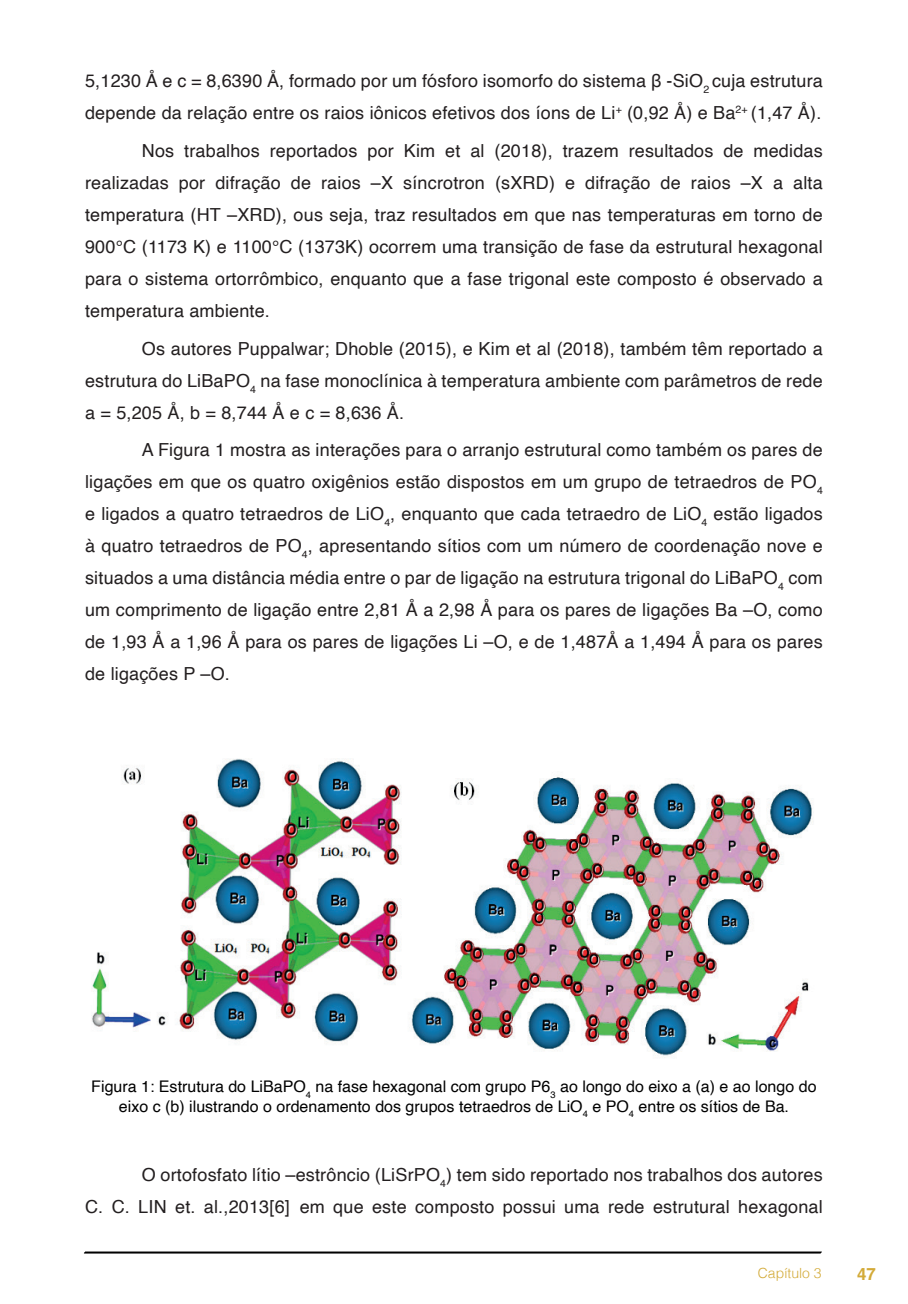
<style>
.page{position:relative;width:908px;height:1304px;background:#fff}
.page>*{position:absolute;margin:0;border:0;box-sizing:border-box;transform-origin:0 0}
.t1{font:18px/32px "Helvetica";letter-spacing:.01em;color:#231f20;text-align:justify}
.t2{font:700 16.8px "Helvetica";color:#d3aa38}
.t3{font:16px/19.2px "Helvetica";color:#000;text-align:center}
.t4{font:300 14px "Helvetica";color:#d3aa38}
</style>
<div class="page">
<svg style="left:84px;top:1251px;width:737px;height:3px;background:#515151"></svg>
<img style="left:91px;top:758px;width:722px;height:298px">
<p class="t1" style="left:85px;top:65px;width:738px">5,1230 Å e c = 8,6390 Å, formado por um fósforo isomorfo do sistema β -SiO<sub>2</sub> cuja estrutura depende da relação entre os raios iônicos efetivos dos íons de Li<sup>+</sup> (0,92 Å) e Ba<sup>2+</sup> (1,47 Å).</p>
<p class="t1" style="left:85px;top:135px;width:738px;text-indent:57px">Nos trabalhos reportados por Kim et al (2018), trazem resultados de medidas realizadas por difração de raios –X síncrotron (sXRD) e difração de raios –X a alta temperatura (HT –XRD), ous seja, traz resultados em que nas temperaturas em torno de 900°C (1173 K) e 1100°C (1373K) ocorrem uma transição de fase da estrutural hexagonal para o sistema ortorrômbico, enquanto que a fase trigonal este composto é observado a temperatura ambiente.</p>
<p class="t1" style="left:85px;top:333px;width:738px;text-indent:57px">Os autores Puppalwar; Dhoble (2015), e Kim et al (2018), também têm reportado a estrutura do LiBaPO<sub>4</sub> na fase monoclínica à temperatura ambiente com parâmetros de rede a = 5,205 Å, b = 8,744 Å e c = 8,636 Å.</p>
<p class="t1" style="left:85px;top:434px;width:739px;text-indent:57px">A Figura 1 mostra as interações para o arranjo estrutural como também os pares de ligações em que os quatro oxigênios estão dispostos em um grupo de tetraedros de PO<sub>4 </sub>e ligados a quatro tetraedros de LiO<sub>4</sub>, enquanto que cada tetraedro de LiO<sub>4</sub> estão ligados à quatro tetraedros de PO<sub>4</sub>, apresentando sítios com um número de coordenação nove e situados a uma distância média entre o par de ligação na estrutura trigonal do LiBaPO<sub>4</sub> com um comprimento de ligação entre 2,81 Å a 2,98 Å para os pares de ligações Ba –O, como de 1,93 Å a 1,96 Å para os pares de ligações Li –O, e de 1,487Å a 1,494 Å para os pares de ligações P –O.</p>
<p class="t3" style="left:91px;top:1078px;width:726px">Figura 1: Estrutura do LiBaPO<sub>4</sub> na fase hexagonal com grupo P6<sub>3</sub> ao longo do eixo a (a) e ao longo do eixo c (b) ilustrando o ordenamento dos grupos tetraedros de LiO<sub>4</sub> e PO<sub>4</sub> entre os sítios de Ba.</p>
<p class="t1" style="left:85px;top:1159px;width:738px;text-align:right">O ortofosfato lítio –estrôncio (LiSrPO<sub>4</sub>) tem sido reportado nos trabalhos dos autores<br>C. C. LIN et. al.,2013[6] em que este composto possui uma rede estrutural hexagonal</p>
<p class="t4" style="left:757px;top:1261px;width:65px">Capítulo 3</p>
<p class="t2" style="left:856px;top:1264px;width:20px">47</p>
</div>
